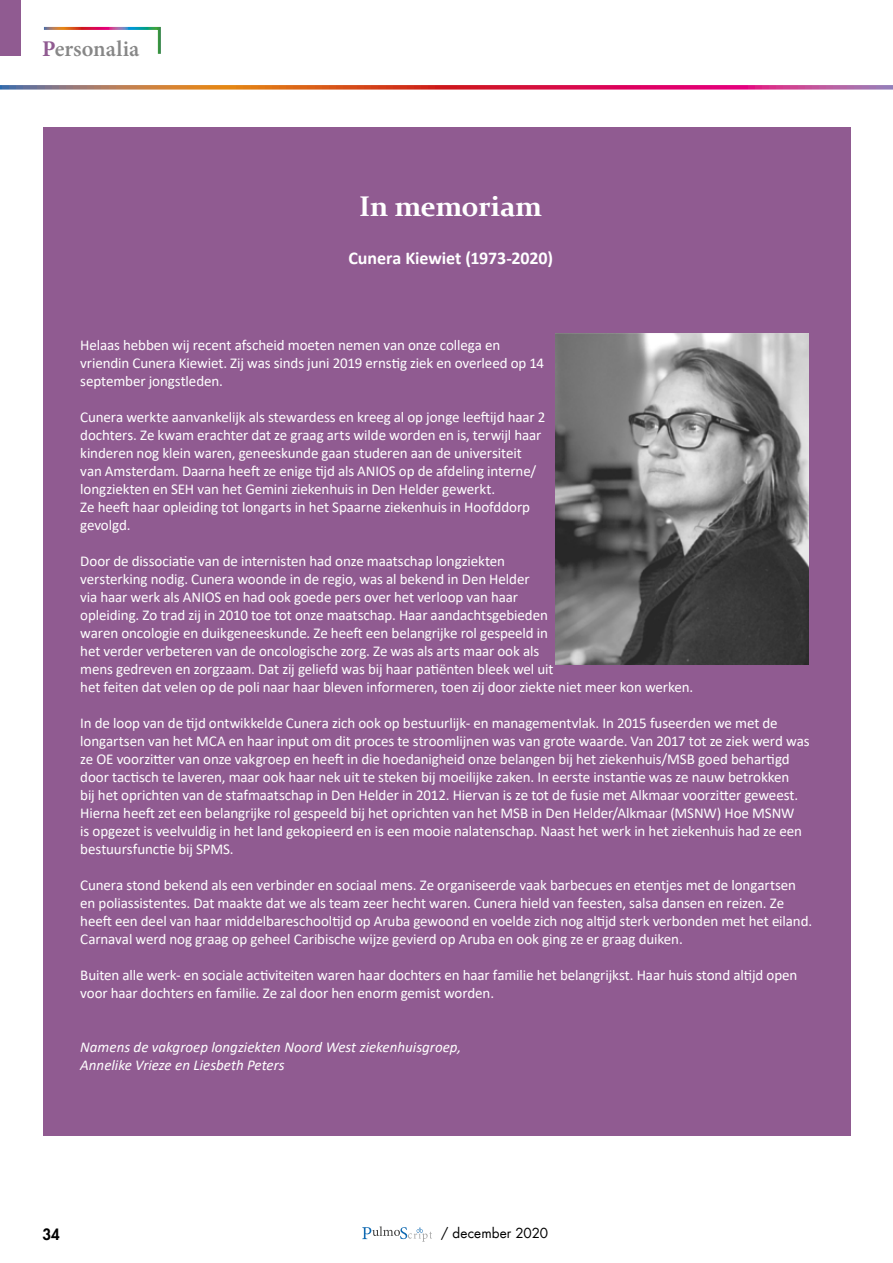
<style>
.page{position:relative;width:893px;height:1263px;background:#fff}
.page>*{position:absolute;margin:0;border:0;box-sizing:border-box;transform-origin:0 0}
.t1{font:700 28.5px "Constantia";letter-spacing:-.005em;color:#fff}
.t2{font:600 22.5px "Minion Pro";color:#878787}
.t3{font:700 18px "Calibri";letter-spacing:-.005em;color:#fff}
.t4{font:15px/18px "Calibri";letter-spacing:-.01em;color:#fff}
.t5{font:italic 15px/18px "Calibri";color:#fff}
.t6{font:800 15px "Futura LT";color:#000}
.t7{font:13.5px "Futura LT";letter-spacing:.005em;color:#000}
.s1{font-weight:700;color:#905b91}
</style>
<div class="page">
<svg style="left:362px;top:1226px;width:70px;height:16px"></svg>
<div style="left:0;top:0;width:20px;height:55px;background:#905b91"></div>
<svg style="left:43px;top:26px;width:118px;height:28px"></svg>
<div style="left:43px;top:127px;width:808px;height:1009px;background:#905b91"></div>
<img style="left:555px;top:333px;width:254px;height:332px">
<svg style="left:0;top:85px;width:893px;height:5px;background:#ce5763"></svg>
<h2 class="t2" style="left:42px;top:33px;width:99px"><span class="s1">P</span>ersonalia</h2>
<h1 class="t1" style="left:359px;top:187px;width:185px">In memoriam</h1>
<p class="t3" style="left:348px;top:245px;width:206px">Cunera Kiewiet (1973-2020)</p>
<p class="t4" style="left:80px;top:335px;width:465px">Helaas hebben wij recent afscheid moeten nemen van onze collega en vriendin Cunera Kiewiet. Zij was sinds juni 2019 ernstig ziek en overleed op 14 september jongstleden.</p>
<p class="t4" style="left:80px;top:407px;width:467px">Cunera werkte aanvankelijk als stewardess en kreeg al op jonge leeftijd haar 2 dochters. Ze kwam erachter dat ze graag arts wilde worden en is, terwijl haar kinderen nog klein waren, geneeskunde gaan studeren aan de universiteit van Amsterdam. Daarna heeft ze enige tijd als ANIOS op de afdeling interne/ longziekten en SEH van het Gemini ziekenhuis in Den Helder gewerkt.<br>Ze heeft haar opleiding tot longarts in het Spaarne ziekenhuis in Hoofddorp gevolgd.</p>
<p class="t4" style="left:80px;top:551px;width:615px">Door de dissociatie van de internisten had onze maatschap longziekten<br>versterking nodig. Cunera woonde in de regio, was al bekend in Den Helder<br>via haar werk als ANIOS en had ook goede pers over het verloop van haar<br>opleiding. Zo trad zij in 2010 toe tot onze maatschap. Haar aandachtsgebieden<br>waren oncologie en duikgeneeskunde. Ze heeft een belangrijke rol gespeeld in<br>het verder verbeteren van de oncologische zorg. Ze was als arts maar ook als<br>mens gedreven en zorgzaam. Dat zij geliefd was bij haar patiënten bleek wel uit<br>het feiten dat velen op de poli naar haar bleven informeren, toen zij door ziekte niet meer kon werken.</p>
<p class="t4" style="left:80px;top:713px;width:731px">In de loop van de tijd ontwikkelde Cunera zich ook op bestuurlijk- en managementvlak. In 2015 fuseerden we met de longartsen van het MCA en haar input om dit proces te stroomlijnen was van grote waarde. Van 2017 tot ze ziek werd was ze OE voorzitter van onze vakgroep en heeft in die hoedanigheid onze belangen bij het ziekenhuis/MSB goed behartigd door tactisch te laveren, maar ook haar nek uit te steken bij moeilijke zaken. In eerste instantie was ze nauw betrokken<br>bij het oprichten van de stafmaatschap in Den Helder in 2012. Hiervan is ze tot de fusie met Alkmaar voorzitter geweest.<br>Hierna heeft zet een belangrijke rol gespeeld bij het oprichten van het MSB in Den Helder/Alkmaar (MSNW) Hoe MSNW<br>is opgezet is veelvuldig in het land gekopieerd en is een mooie nalatenschap. Naast het werk in het ziekenhuis had ze een bestuursfunctie bij SPMS.</p>
<p class="t4" style="left:80px;top:875px;width:733px">Cunera stond bekend als een verbinder en sociaal mens. Ze organiseerde vaak barbecues en etentjes met de longartsen en poliassistentes. Dat maakte dat we als team zeer hecht waren. Cunera hield van feesten, salsa dansen en reizen. Ze heeft een deel van haar middelbareschooltijd op Aruba gewoond en voelde zich nog altijd sterk verbonden met het eiland.<br>Carnaval werd nog graag op geheel Caribische wijze gevierd op Aruba en ook ging ze er graag duiken.</p>
<p class="t4" style="left:80px;top:965px;width:719px">Buiten alle werk- en sociale activiteiten waren haar dochters en haar familie het belangrijkst. Haar huis stond altijd open voor haar dochters en familie. Ze zal door hen enorm gemist worden.</p>
<p class="t5" style="left:80px;top:1037px;width:383px">Namens de vakgroep longziekten Noord West ziekenhuisgroep,<br>Annelike Vrieze en Liesbeth Peters</p>
<p class="t6" style="left:43px;top:1224px;width:19px">34</p>
<p class="t7" style="left:441px;top:1225px;width:109px">/ december 2020</p>
</div>
